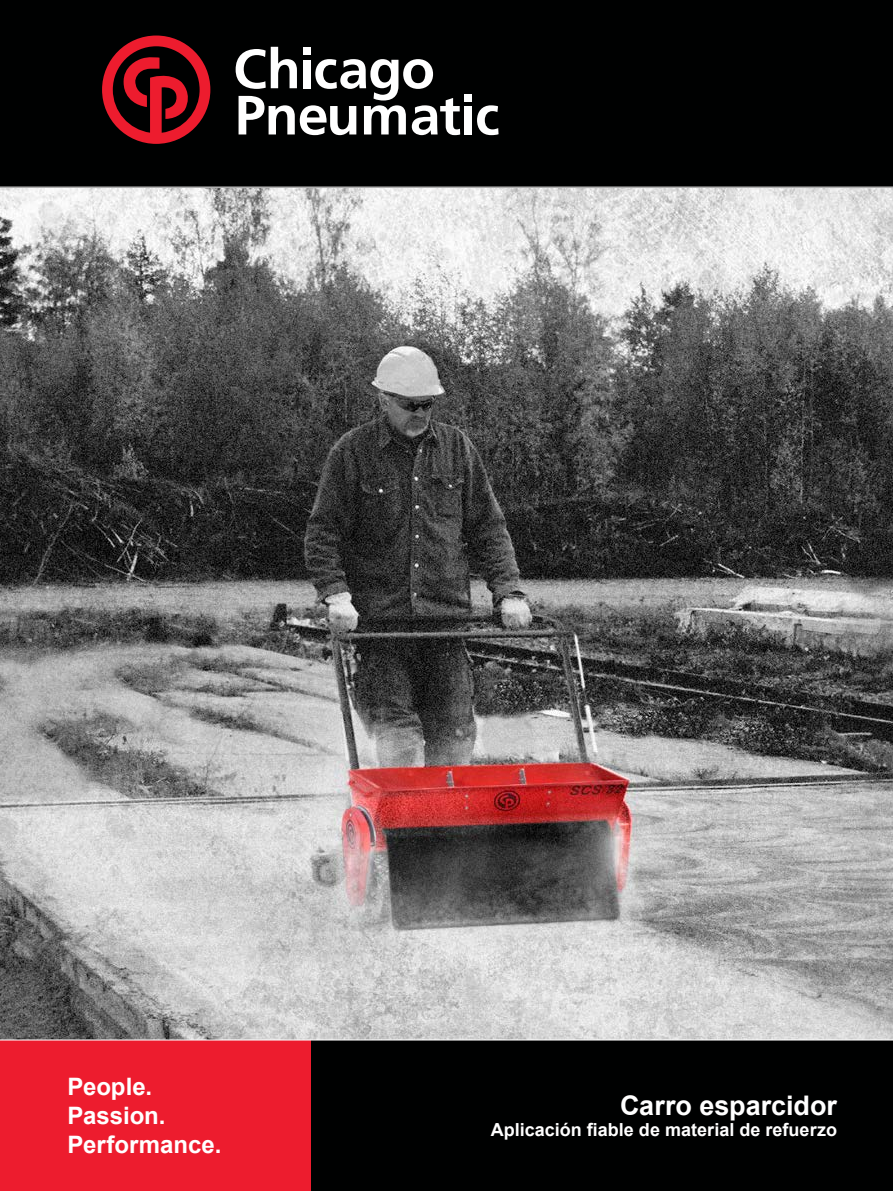
<style>
.page{position:relative;width:893px;height:1191px;background:#fff}
.page>*{position:absolute;margin:0;border:0;box-sizing:border-box;transform-origin:0 0}
.t1{font:700 27px "Arial";color:#fff}
.t2{font:700 24px/28.8px "Arial";color:#fff}
.t3{font:700 18px "Arial";color:#fff}
</style>
<div class="page">
<img style="left:0;top:188px;width:893px;height:851px">
<div style="left:0;top:0;width:893px;height:187px;background:#000101"></div>
<div style="left:310px;top:1040px;width:583px;height:151px;background:#000101"></div>
<div style="left:0;top:1040px;width:310px;height:151px;background:#ed1c2e"></div>
<svg style="left:236px;top:47px;width:224px;height:88px"></svg>
<div style="left:465px;top:106px;width:7px;height:28px;background:#fff"></div>
<div style="left:465px;top:94px;width:7px;height:7px;background:#fff"></div>
<svg style="left:477px;top:105px;width:22px;height:30px"></svg>
<svg style="left:102px;top:36px;width:108px;height:108px"></svg>
<h2 class="t2" style="left:67px;top:1073px;width:155px">People.<br>Passion.<br>Performance.</h2>
<h1 class="t1" style="left:620px;top:1087px;width:218px">Carro esparcidor</h1>
<p class="t3" style="left:491px;top:1117px;width:348px">Aplicación fiable de material de refuerzo</p>
</div>
